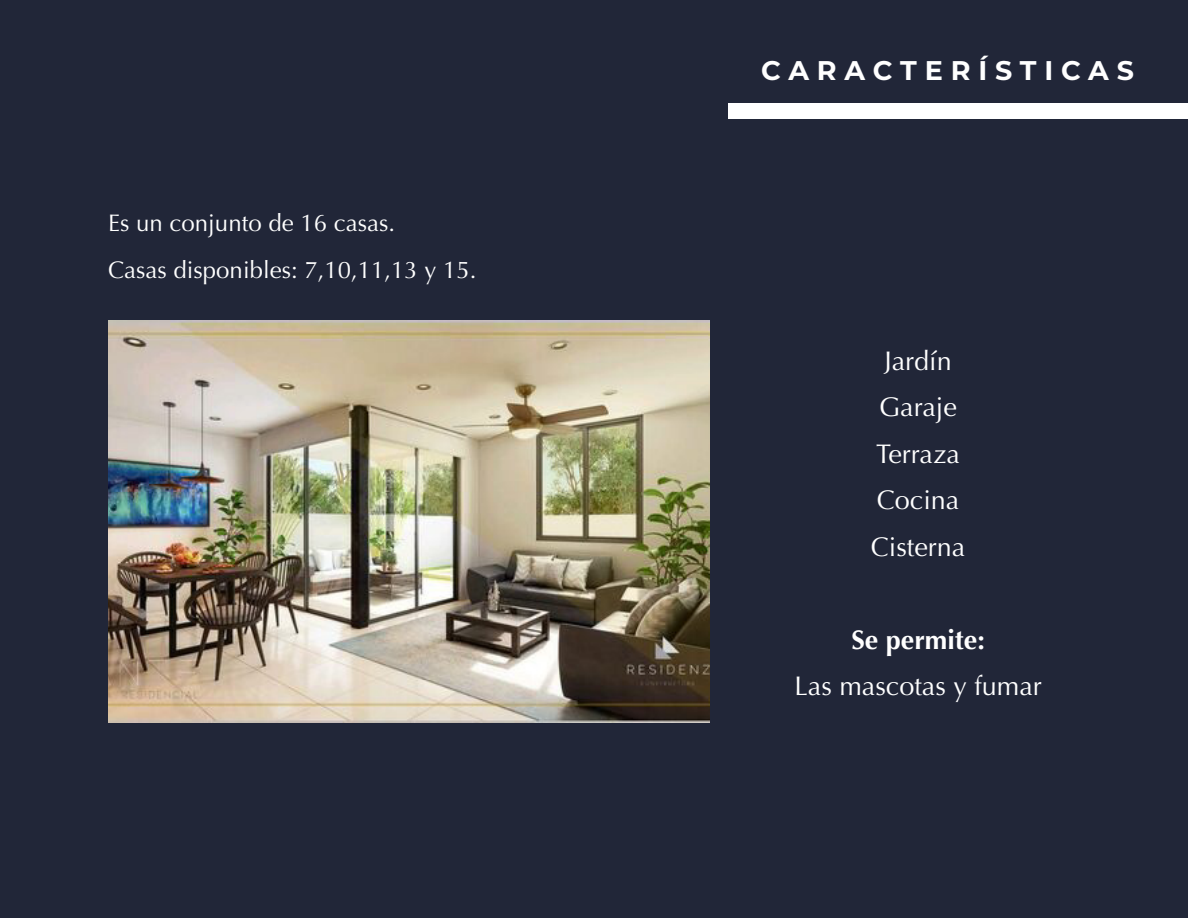
<style>
.page{position:relative;width:1188px;height:918px;background:#212638}
.page>*{position:absolute;margin:0;border:0;box-sizing:border-box;transform-origin:0 0}
.t1{font:27px/46.5px "Optima";color:#fff;text-align:center}
.t2{font:700 27px "Montserrat";letter-spacing:.29em;color:#fff}
.t3{font:700 27px "Optima";color:#fff}
.t4{font:24px/46.5px "Optima";color:#fff}
</style>
<div class="page">
<div style="left:728px;top:103px;width:460px;height:15px;background:#fff"></div>
<img style="left:108px;top:320px;width:601px;height:403px">
<p class="t4" style="left:108px;top:200px;width:370px">Es un conjunto de 16 casas.<br>Casas disponibles: 7,10,11,13 y 15.</p>
<p class="t2" style="left:761px;top:51px;width:374px">CARACTERÍSTICAS</p>
<p class="t1" style="left:871px;top:338px;width:96px">Jardín<br>Garaje<br>Terraza<br>Cocina<br>Cisterna</p>
<p class="t3" style="left:851px;top:624px;width:135px">Se permite:</p>
<p class="t1" style="left:794px;top:663px;width:249px">Las mascotas y fumar</p>
</div>
